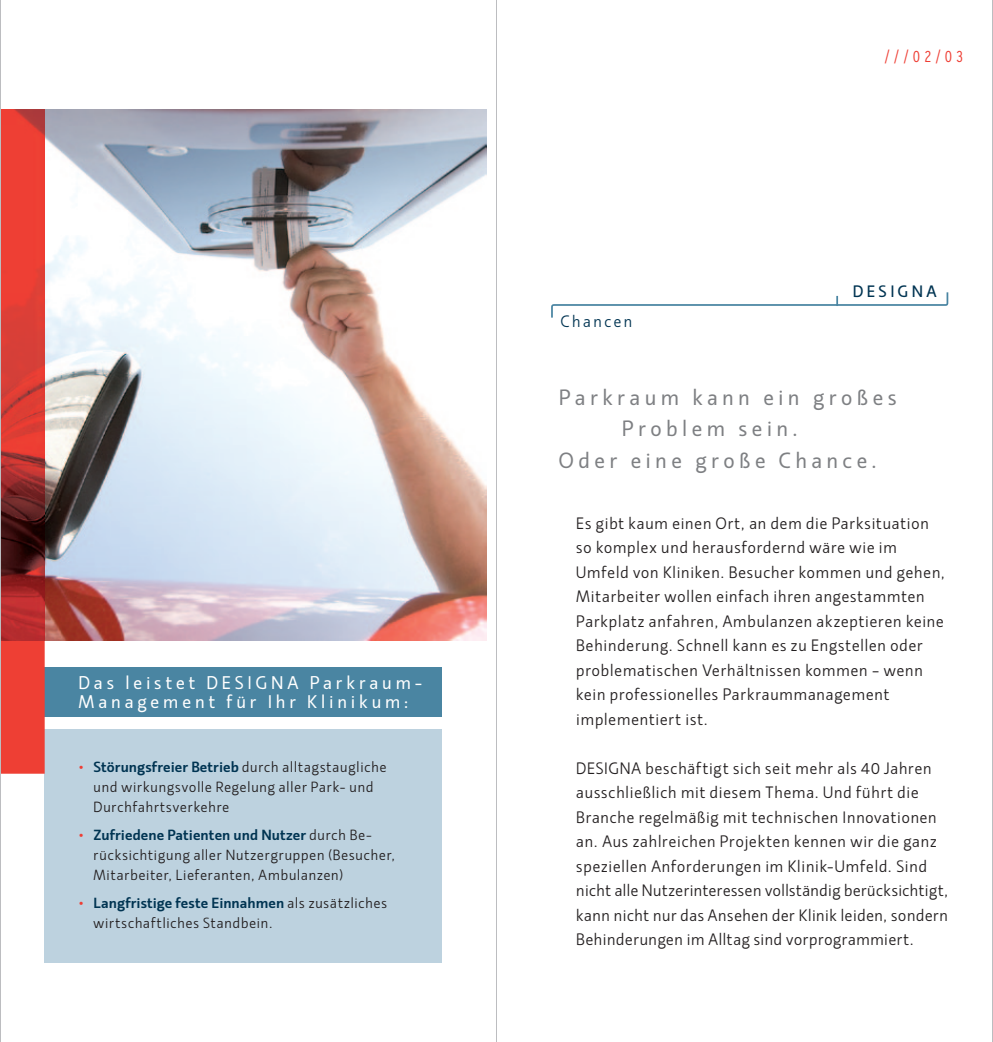
<style>
.page{position:relative;width:993px;height:1042px;background:#fff}
.page>*{position:absolute;margin:0;border:0;box-sizing:border-box;transform-origin:0 0}
.t1{font:21px "Machinato";letter-spacing:.195em;color:#7e8083}
.t2{font:17.5px/19.2px "Machinato";letter-spacing:.2em;color:#fff}
.t3{font:300 15.75px/24.5px "Machinato";letter-spacing:.01em;color:#231f20}
.t4{font:300 condensed 15.75px "Interstate";color:#ee3e34}
.t5{font:300 15.75px "Machinato";letter-spacing:.12em;color:#003452}
.t6{font:600 15.75px "Machinato";letter-spacing:.2em;color:#003452}
.t7{font:300 14px/20.1px "Machinato";letter-spacing:.02em;color:#231f20}
.s1{font-size:15.75px;color:#ee3e34}
.s2{font-weight:700;color:#003452}
</style>
<div class="page">
<svg style="left:551px;top:292px;width:396px;height:26px"></svg>
<img style="left:1px;top:109px;width:485px;height:531px">
<div style="left:45px;top:729px;width:396px;height:233px;background:#bdd2df"></div>
<div style="left:45px;top:667px;width:396px;height:50px;background:#4a85a2"></div>
<div style="left:1px;top:640px;width:44px;height:134px;background:#ee3f34"></div>
<hr style="left:0;top:0;width:1px;height:1042px;background:#bcbdc0">
<hr style="left:496px;top:0;width:1px;height:1042px;background:#bcbdc0">
<hr style="left:992px;top:0;width:1px;height:1042px;background:#bcbdc0">
<p class="t2" style="left:78px;top:673px;width:345px">Das leistet DESIGNA Parkraum-<br>Management für Ihr Klinikum:</p>
<p class="t7" style="left:93px;top:757px;width:295px;text-indent:-15px"><span class="s1">•</span> <span class="s2">Störungsfreier Betrieb</span> durch alltagstaugliche und wirkungsvolle regelung aller Park- und<br>Durchfahrtsverkehre</p>
<p class="t7" style="left:93px;top:825px;width:303px;text-indent:-15px"><span class="s1">•</span> <span class="s2">Zufriedene Patienten und Nutzer</span> durch Be&shy;rücksichtigung aller Nutzergruppen (Besucher, mitarbeiter, lieferanten, Ambulanzen)</p>
<p class="t7" style="left:93px;top:892px;width:296px;text-indent:-15px"><span class="s1">•</span> <span class="s2">Langfristige feste Einnahmen</span> als zusätzliches wirtschaftliches Standbein.</p>
<p class="t4" style="left:884px;top:48px;width:80px">///02/03</p>
<p class="t5" style="left:560px;top:311px;width:74px">Chancen</p>
<p class="t6" style="left:852px;top:281px;width:86px">DESIGNA</p>
<h1 class="t1" style="left:558px;top:384px;width:339px">Parkraum kann ein großes</h1>
<h1 class="t1" style="left:621px;top:415px;width:178px">Problem sein.</h1>
<h1 class="t1" style="left:558px;top:447px;width:320px">Oder eine große Chance.</h1>
<p class="t3" style="left:575px;top:511px;width:370px">Es gibt kaum einen Ort, an dem die Parksituation so komplex und herausfordernd wäre wie im Umfeld von Kliniken. Besucher kommen und gehen, mitarbeiter wollen einfach ihren angestammten Parkplatz anfahren, Ambulanzen akzeptieren keine Behinderung. Schnell kann es zu Engstellen oder problematischen Verhältnissen kommen – wenn kein professionelles Parkraummanagement implementiert ist.</p>
<p class="t3" style="left:575px;top:756px;width:374px">DESIGNA beschäftigt sich seit mehr als 40 Jahren ausschließlich mit diesem Thema. Und führt die Branche regelmäßig mit technischen Innovationen an. Aus zahlreichen Projekten kennen wir die ganz speziellen Anforderungen im Klinik-Umfeld. Sind nicht alle Nutzerinteressen vollständig berücksichtigt, kann nicht nur das Ansehen der Klinik leiden, sondern Behinderungen im Alltag sind vorprogrammiert.</p>
</div>
